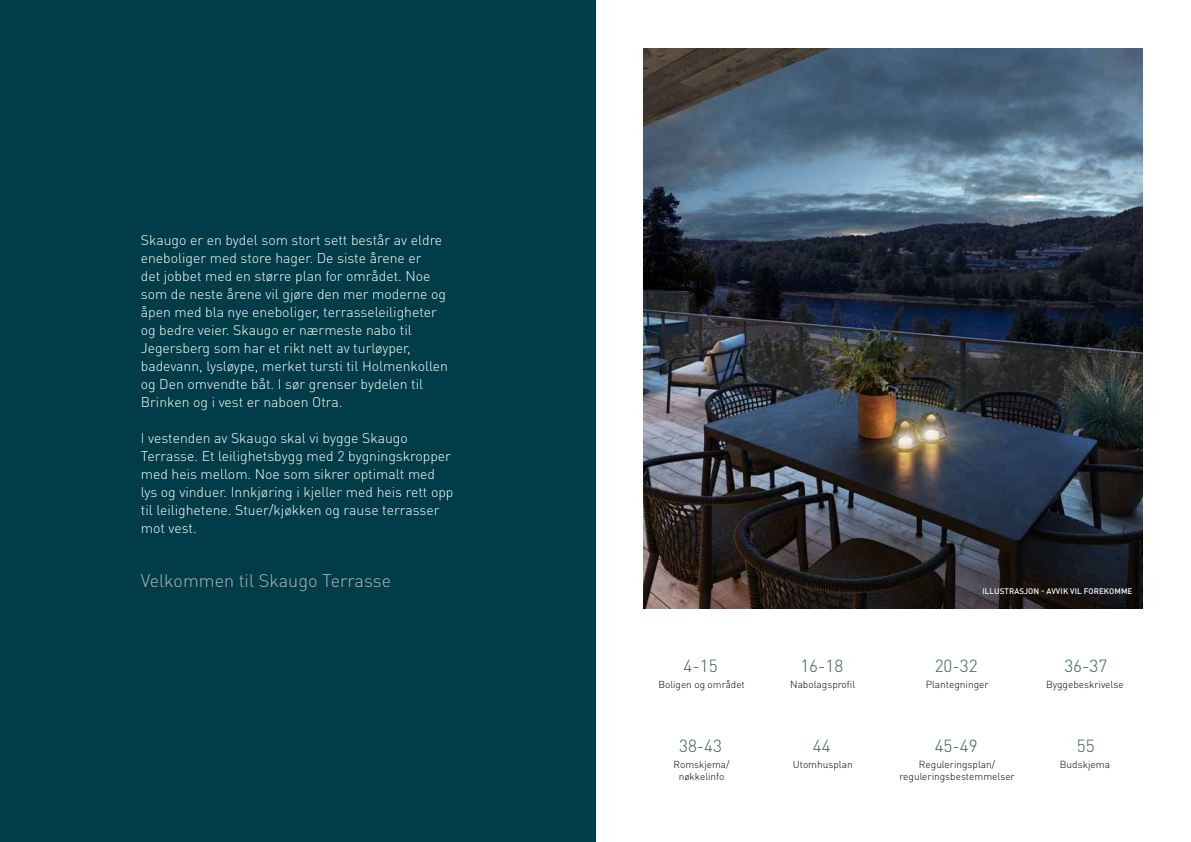
<style>
.page{position:relative;width:1191px;height:842px;background:#fff}
.page>*{position:absolute;margin:0;border:0;box-sizing:border-box;transform-origin:0 0}
.t1{font:300 18px "DINOT";color:#b3b2b2}
.t2{font:300 17.3px "DINOT";letter-spacing:-.005em;color:#3b5963}
.t3{font:300 14px/18px "DINOT";color:#fff}
.t4{font:300 10.1px/12.1px "DINOT";color:#000;text-align:center}
.t5{font:300 10px/12px "DINOT";color:#000;text-align:center}
.t6{font:500 8px "DINOT";letter-spacing:.01em;color:#fff}
</style>
<div class="page">
<div style="left:0;top:0;width:595px;height:842px;background:#003d48"></div>
<img style="left:643px;top:48px;width:499px;height:560px">
<p class="t3" style="left:141px;top:230px;width:309px">Skaugo er en bydel som stort sett består av eldre eneboliger med store hager. De siste årene er<br>det jobbet med en større plan for området. Noe som de neste årene vil gjøre den mer moderne og åpen med bla nye eneboliger, terrasseleiligheter og bedre veier. Skaugo er nærmeste nabo til Jegersberg som har et rikt nett av turløyper, badevann, lysløype, merket tursti til Holmenkollen og Den omvendte båt. I sør grenser bydelen til Brinken og i vest er naboen Otra.</p>
<p class="t3" style="left:141px;top:428px;width:314px">I vestenden av Skaugo skal vi bygge Skaugo Terrasse. Et leilighetsbygg med 2 bygningskropper med heis mellom. Noe som sikrer optimalt med lys og vinduer. Innkjøring i kjeller med heis rett opp til leilighetene. Stuer/kjøkken og rause terrasser mot vest.</p>
<p class="t1" style="left:141px;top:568px;width:252px">Velkommen til Skaugo Terrasse</p>
<p class="t6" style="left:982px;top:586px;width:151px">ILLUSTRASJON - AVVIK VIL FOREKOMME</p>
<p class="t2" style="left:683px;top:654px;width:36px">4-15</p>
<p class="t2" style="left:800px;top:654px;width:44px">16-18</p>
<p class="t2" style="left:934px;top:654px;width:44px">20-32</p>
<p class="t2" style="left:1064px;top:654px;width:44px">36-37</p>
<p class="t5" style="left:658px;top:678px;width:88px">Boligen og området</p>
<p class="t4" style="left:790px;top:678px;width:67px">Nabolagsprofil</p>
<p class="t4" style="left:925px;top:678px;width:64px">Plantegninger</p>
<p class="t4" style="left:1046px;top:678px;width:79px">Byggebeskrivelse</p>
<p class="t2" style="left:679px;top:734px;width:44px">38-43</p>
<p class="t2" style="left:813px;top:734px;width:19px">44</p>
<p class="t2" style="left:934px;top:734px;width:44px">45-49</p>
<p class="t2" style="left:1077px;top:734px;width:19px">55</p>
<p class="t5" style="left:673px;top:758px;width:57px">Romskjema/ nøkkelinfo</p>
<p class="t4" style="left:793px;top:758px;width:61px">Utomhusplan</p>
<p class="t4" style="left:899px;top:758px;width:117px">Reguleringsplan/ reguleringsbestemmelser</p>
<p class="t4" style="left:1059px;top:758px;width:52px">Budskjema</p>
</div>
